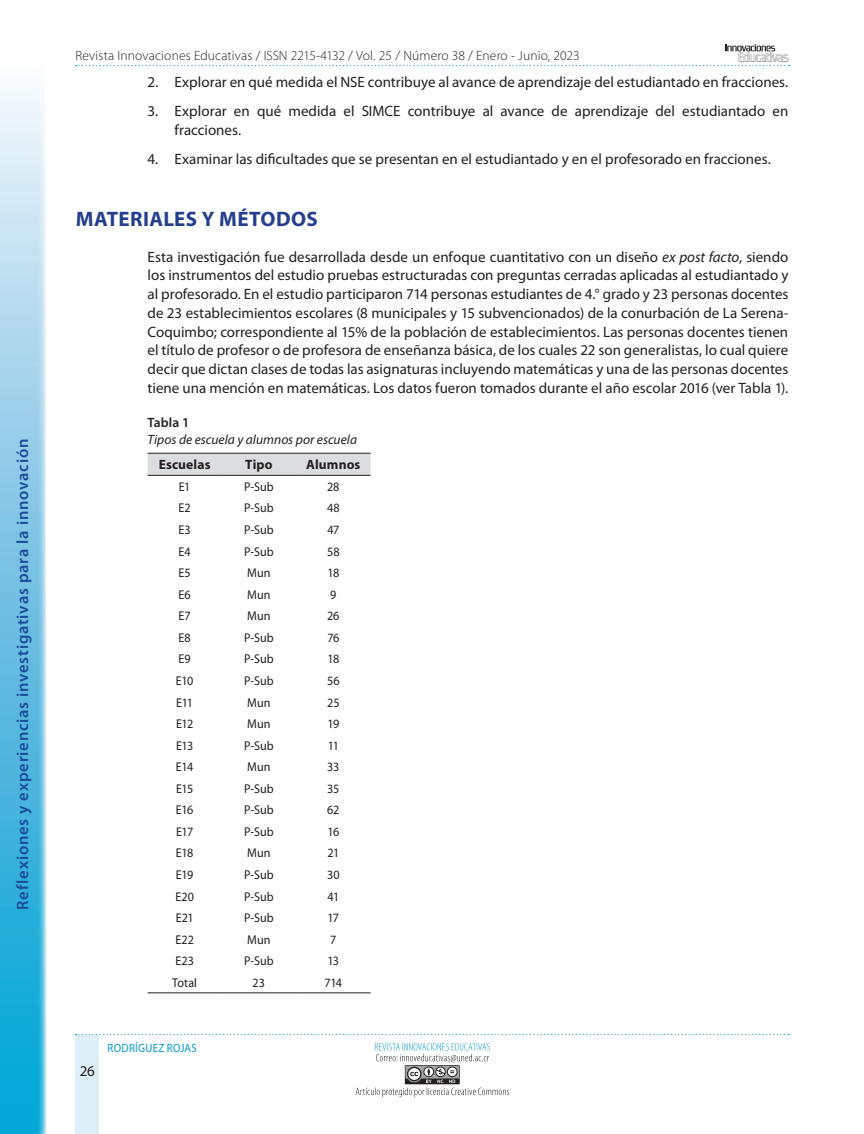
<style>
.page{position:relative;width:864px;height:1134px;background:#fff}
.page>*{position:absolute;margin:0;border:0;box-sizing:border-box;transform-origin:0 0}
.t1{font:700 21px "Myriad Pro";letter-spacing:.015em;color:#253f8e}
.t2{font:600 16.5px "Myriad Pro";letter-spacing:.045em;color:#1a4c99}
.t3{font:15px/18.8px "Myriad Pro";color:#231f20}
.t4{font:300 13.5px "Myriad Pro";letter-spacing:.01em;color:#231f20}
.t5{font:italic 13.5px "Myriad Pro";letter-spacing:.005em;color:#231f20}
.t6{font:700 13.5px "Myriad Pro";letter-spacing:.01em;color:#231f20}
.t7{font:600 13.5px "Myriad Pro";letter-spacing:.005em;color:#231f20}
.t8{font:12.75px "Myriad Pro";color:#231f20;scale:.95 1}
.t9{font:12px "Myriad Pro";letter-spacing:.03em;color:#0097ce;scale:.9 1}
.s1{font-style:italic}
</style>
<div class="page">
<svg style="left:76px;top:44px;width:713px;height:22px"></svg>
<div style="left:76px;top:1035px;width:23px;height:99px;background:#dceef7"></div>
<svg style="left:75px;top:1034px;width:714px;height:1px"></svg>
<svg style="left:356px;top:1043px;width:153px;height:54px"></svg>
<svg style="left:0;top:91px;width:46px;height:1043px;background:#78c7e5"></svg>
<div style="left:148px;top:454px;width:223px;height:21px;background:#dcdddf"></div>
<hr style="left:148px;top:453px;width:74px;height:1px;background:#231f20">
<hr style="left:222px;top:453px;width:74px;height:1px;background:#231f20">
<hr style="left:296px;top:453px;width:75px;height:1px;background:#231f20">
<hr style="left:148px;top:475px;width:74px;height:1px;background:#231f20">
<hr style="left:222px;top:475px;width:74px;height:1px;background:#231f20">
<hr style="left:296px;top:475px;width:75px;height:1px;background:#231f20">
<hr style="left:148px;top:992px;width:74px;height:1px;background:#231f20">
<hr style="left:222px;top:992px;width:74px;height:1px;background:#231f20">
<hr style="left:296px;top:992px;width:75px;height:1px;background:#231f20">
<p class="t2" style="left:13px;top:910px;width:473px;rotate:-90deg">Reflexiones y experiencias investigativas para la innovación</p>
<p class="t4" style="left:76px;top:48px;width:506px">Revista Innovaciones Educativas / ISSN 2215-4132 / Vol. 25 / Número 38 / Enero - Junio, 2023</p>
<p class="t3" style="left:148px;top:73px;width:642px">2. Explorar en qué medida el NSE contribuye al avance de aprendizaje del estudiantado en fracciones.</p>
<p class="t3" style="left:175px;top:102px;width:615px;text-indent:-27px">3. Explorar en qué medida el SIMCE contribuye al avance de aprendizaje del estudiantado en fracciones.</p>
<p class="t3" style="left:148px;top:150px;width:625px">4. Examinar las dificultades que se presentan en el estudiantado y en el profesorado en fracciones.</p>
<h1 class="t1" style="left:76px;top:207px;width:243px">MATERIALES Y MÉTODOS</h1>
<p class="t3" style="left:148px;top:247px;width:642px;text-align:justify">Esta investigación fue desarrollada desde un enfoque cuantitativo con un diseño <span class="s1">ex post facto</span>, siendo los instrumentos del estudio pruebas estructuradas con preguntas cerradas aplicadas al estudiantado y al profesorado. En el estudio participaron 714 personas estudiantes de 4.° grado y 23 personas docentes de 23 establecimientos escolares (8 municipales y 15 subvencionados) de la conurbación de La Serena-Coquimbo; correspondiente al 15% de la población de establecimientos. Las personas docentes tienen el título de profesor o de profesora de enseñanza básica, de los cuales 22 son generalistas, lo cual quiere decir que dictan clases de todas las asignaturas incluyendo matemáticas y una de las personas docentes tiene una mención en matemáticas. Los datos fueron tomados durante el año escolar 2016 (ver Tabla 1).</p>
<p class="t7" style="left:148px;top:415px;width:43px">Tabla 1</p>
<p class="t5" style="left:148px;top:432px;width:211px">Tipos de escuela y alumnos por escuela</p>
<p class="t6" style="left:159px;top:457px;width:53px">Escuelas</p>
<p class="t6" style="left:245px;top:457px;width:29px">Tipo</p>
<p class="t6" style="left:306px;top:457px;width:56px">Alumnos</p>
<p class="t8" style="left:179px;top:480px;width:14px">E1</p>
<p class="t8" style="left:244px;top:480px;width:33px">P-Sub</p>
<p class="t8" style="left:327px;top:480px;width:15px">28</p>
<p class="t8" style="left:179px;top:501px;width:14px">E2</p>
<p class="t8" style="left:244px;top:501px;width:33px">P-Sub</p>
<p class="t8" style="left:327px;top:501px;width:15px">48</p>
<p class="t8" style="left:179px;top:523px;width:14px">E3</p>
<p class="t8" style="left:244px;top:523px;width:33px">P-Sub</p>
<p class="t8" style="left:327px;top:523px;width:14px">47</p>
<p class="t8" style="left:179px;top:544px;width:14px">E4</p>
<p class="t8" style="left:244px;top:544px;width:33px">P-Sub</p>
<p class="t8" style="left:327px;top:544px;width:15px">58</p>
<p class="t8" style="left:179px;top:566px;width:14px">E5</p>
<p class="t8" style="left:247px;top:566px;width:26px">Mun</p>
<p class="t8" style="left:327px;top:566px;width:14px">18</p>
<p class="t8" style="left:179px;top:587px;width:14px">E6</p>
<p class="t8" style="left:247px;top:587px;width:26px">Mun</p>
<p class="t8" style="left:330px;top:587px;width:8px">9</p>
<p class="t8" style="left:179px;top:609px;width:14px">E7</p>
<p class="t8" style="left:247px;top:609px;width:26px">Mun</p>
<p class="t8" style="left:327px;top:609px;width:14px">26</p>
<p class="t8" style="left:179px;top:631px;width:14px">E8</p>
<p class="t8" style="left:244px;top:631px;width:33px">P-Sub</p>
<p class="t8" style="left:327px;top:631px;width:14px">76</p>
<p class="t8" style="left:179px;top:652px;width:14px">E9</p>
<p class="t8" style="left:244px;top:652px;width:33px">P-Sub</p>
<p class="t8" style="left:327px;top:652px;width:14px">18</p>
<p class="t8" style="left:176px;top:674px;width:20px">E10</p>
<p class="t8" style="left:244px;top:674px;width:33px">P-Sub</p>
<p class="t8" style="left:327px;top:674px;width:15px">56</p>
<p class="t8" style="left:176px;top:695px;width:19px">E11</p>
<p class="t8" style="left:247px;top:695px;width:26px">Mun</p>
<p class="t8" style="left:327px;top:695px;width:15px">25</p>
<p class="t8" style="left:176px;top:717px;width:20px">E12</p>
<p class="t8" style="left:247px;top:717px;width:26px">Mun</p>
<p class="t8" style="left:327px;top:717px;width:14px">19</p>
<p class="t8" style="left:176px;top:738px;width:20px">E13</p>
<p class="t8" style="left:244px;top:738px;width:33px">P-Sub</p>
<p class="t8" style="left:328px;top:738px;width:13px">11</p>
<p class="t8" style="left:176px;top:760px;width:20px">E14</p>
<p class="t8" style="left:247px;top:760px;width:26px">Mun</p>
<p class="t8" style="left:327px;top:760px;width:14px">33</p>
<p class="t8" style="left:176px;top:782px;width:20px">E15</p>
<p class="t8" style="left:244px;top:782px;width:33px">P-Sub</p>
<p class="t8" style="left:327px;top:782px;width:14px">35</p>
<p class="t8" style="left:176px;top:803px;width:20px">E16</p>
<p class="t8" style="left:244px;top:803px;width:33px">P-Sub</p>
<p class="t8" style="left:327px;top:803px;width:14px">62</p>
<p class="t8" style="left:176px;top:825px;width:20px">E17</p>
<p class="t8" style="left:244px;top:825px;width:33px">P-Sub</p>
<p class="t8" style="left:327px;top:825px;width:14px">16</p>
<p class="t8" style="left:176px;top:846px;width:20px">E18</p>
<p class="t8" style="left:247px;top:846px;width:26px">Mun</p>
<p class="t8" style="left:327px;top:846px;width:14px">21</p>
<p class="t8" style="left:176px;top:868px;width:20px">E19</p>
<p class="t8" style="left:244px;top:868px;width:33px">P-Sub</p>
<p class="t8" style="left:327px;top:868px;width:15px">30</p>
<p class="t8" style="left:175px;top:889px;width:21px">E20</p>
<p class="t8" style="left:244px;top:889px;width:33px">P-Sub</p>
<p class="t8" style="left:327px;top:889px;width:14px">41</p>
<p class="t8" style="left:176px;top:911px;width:20px">E21</p>
<p class="t8" style="left:244px;top:911px;width:33px">P-Sub</p>
<p class="t8" style="left:328px;top:911px;width:14px">17</p>
<p class="t8" style="left:175px;top:932px;width:21px">E22</p>
<p class="t8" style="left:247px;top:932px;width:26px">Mun</p>
<p class="t8" style="left:330px;top:932px;width:8px">7</p>
<p class="t8" style="left:175px;top:954px;width:21px">E23</p>
<p class="t8" style="left:244px;top:954px;width:33px">P-Sub</p>
<p class="t8" style="left:327px;top:954px;width:14px">13</p>
<p class="t8" style="left:172px;top:976px;width:28px">Total</p>
<p class="t8" style="left:253px;top:976px;width:15px">23</p>
<p class="t8" style="left:324px;top:976px;width:20px">714</p>
<p class="t3" style="left:80px;top:1062px;width:17px">26</p>
<p class="t9" style="left:108px;top:1041px;width:101px">RODRÍGUEZ ROJAS</p>
</div>
